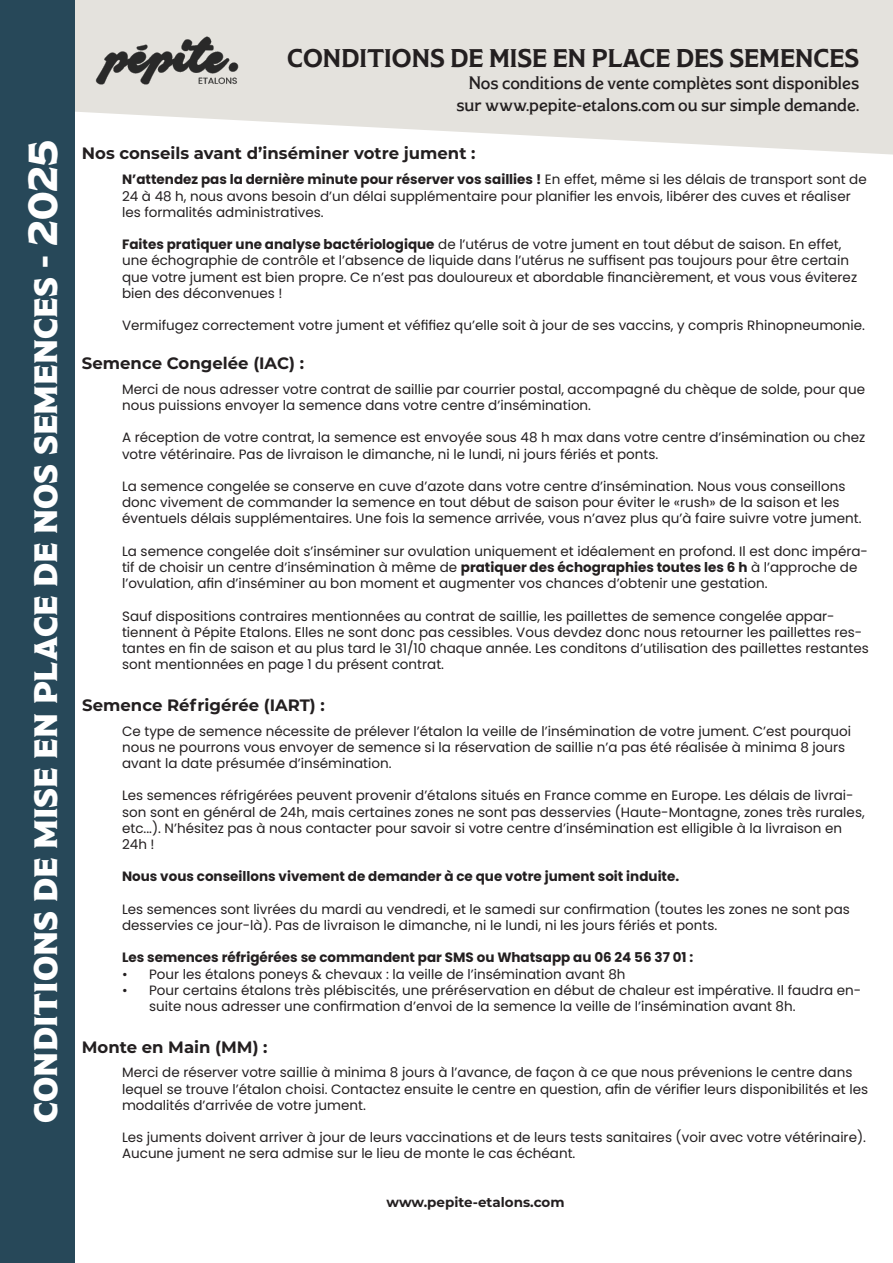
<style>
.page{position:relative;width:893px;height:1263px;background:#fff}
.page>*{position:absolute;margin:0;border:0;box-sizing:border-box;transform-origin:0 0}
.t1{font:40.5px "Modesto Poster";color:#fff}
.t2{font:700 25.5px "Modesto Text";color:#231f20}
.t3{font:300 18px "Modesto Text";color:#231f20}
.t4{font:700 16.5px "Montserrat";color:#231f20}
.t5{font:13.5px/16.2px "Poppins";color:#231f20}
.t6{font:700 13.5px "Poppins";color:#231f20}
.t7{font:700 13.5px "Montserrat";color:#231f20}
.s1{font-weight:700}
</style>
<div class="page">
<svg style="left:74px;top:0;width:819px;height:155px;fill:#e4e2dd"></svg>
<img style="left:93px;top:30px;width:152px;height:63px">
<div style="left:0;top:0;width:74px;height:1263px;background:#274859"></div>
<p class="t2" style="left:287px;top:45px;width:573px">CONDITIONS DE MISE EN PLACE DES SEMENCES</p>
<p class="t3" style="left:469px;top:73px;width:392px">Nos conditions de vente complètes sont disponibles</p>
<p class="t3" style="left:456px;top:95px;width:404px">sur www.pepite-etalons.com ou sur simple demande.</p>
<p class="t1" style="left:23px;top:1123px;width:984px;rotate:-90deg">conditions de mise en place de nos semences - 2025</p>
<p class="t4" style="left:82px;top:142px;width:395px">Nos conseils avant d’inséminer votre jument :</p>
<p class="t5" style="left:122px;top:172px;width:746px"><span class="s1">N’attendez pas la dernière minute pour réserver vos saillies !</span> En effet, même si les délais de transport sont de<br>24 à 48 h, nous avons besoin d’un délai supplémentaire pour planifier les envois, libérer des cuves et réaliser les formalités administratives.</p>
<p class="t5" style="left:122px;top:236px;width:737px"><span class="s1">Faites pratiquer une analyse bactériologique</span> de l’utérus de votre jument en tout début de saison. En effet, une échographie de contrôle et l’absence de liquide dans l’utérus ne suffisent pas toujours pour être certain que votre jument est bien propre. Ce n’est pas douloureux et abordable financièrement, et vous vous éviterez bien des déconvenues !</p>
<p class="t5" style="left:122px;top:317px;width:744px">Vermifugez correctement votre jument et véfifiez qu’elle soit à jour de ses vaccins, y compris Rhinopneumonie.</p>
<p class="t4" style="left:82px;top:351px;width:224px">Semence Congelée (IAC) :</p>
<p class="t5" style="left:122px;top:381px;width:744px">Merci de nous adresser votre contrat de saillie par courrier postal, accompagné du chèque de solde, pour que nous puissions envoyer la semence dans votre centre d’insémination.</p>
<p class="t5" style="left:122px;top:430px;width:745px">A réception de votre contrat, la semence est envoyée sous 48 h max dans votre centre d’insémination ou chez votre vétérinaire. Pas de livraison le dimanche, ni le lundi, ni jours fériés et ponts.</p>
<p class="t5" style="left:122px;top:478px;width:741px">La semence congelée se conserve en cuve d’azote dans votre centre d’insémination. Nous vous conseillons donc vivement de commander la semence en tout début de saison pour éviter le «rush» de la saison et les éventuels délais supplémentaires. Une fois la semence arrivée, vous n’avez plus qu’à faire suivre votre jument.</p>
<p class="t5" style="left:122px;top:543px;width:747px">La semence congelée doit s’inséminer sur ovulation uniquement et idéalement en profond. Il est donc impéra&shy;tif de choisir un centre d’insémination à même de <span class="s1">pratiquer des échographies toutes les 6 h</span> à l’approche de l’ovulation, afin d’inséminer au bon moment et augmenter vos chances d’obtenir une gestation.</p>
<p class="t5" style="left:122px;top:608px;width:748px">Sauf dispositions contraires mentionnées au contrat de saillie, les paillettes de semence congelée appar&shy;tiennent à Pépite Etalons. Elles ne sont donc pas cessibles. Vous devdez donc nous retourner les paillettes res&shy;tantes en fin de saison et au plus tard le 31/10 chaque année. Les conditons d’utilisation des paillettes restantes sont mentionnées en page 1 du présent contrat.</p>
<p class="t4" style="left:82px;top:693px;width:244px">Semence Réfrigérée (IART) :</p>
<p class="t5" style="left:122px;top:723px;width:731px">Ce type de semence nécessite de prélever l’étalon la veille de l’insémination de votre jument. C’est pourquoi nous ne pourrons vous envoyer de semence si la réservation de saillie n’a pas été réalisée à minima 8 jours avant la date présumée d’insémination.</p>
<p class="t5" style="left:122px;top:788px;width:744px">Les semences réfrigérées peuvent provenir d’étalons situés en France comme en Europe. Les délais de livrai&shy;son sont en général de 24h, mais certaines zones ne sont pas desservies (Haute-Montagne, zones très rurales, etc...). N’hésitez pas à nous contacter pour savoir si votre centre d’insémination est elligible à la livraison en 24h !</p>
<p class="t6" style="left:122px;top:869px;width:559px">Nous vous conseillons vivement de demander à ce que votre jument soit induite.</p>
<p class="t5" style="left:122px;top:901px;width:729px">Les semences sont livrées du mardi au vendredi, et le samedi sur confirmation (toutes les zones ne sont pas desservies ce jour-là). Pas de livraison le dimanche, ni le lundi, ni les jours fériés et ponts.</p>
<p class="t6" style="left:122px;top:950px;width:573px">Les semences réfrigérées se commandent par SMS ou Whatsapp au 06 24 56 37 01 :</p>
<p class="t5" style="left:122px;top:966px;width:505px">• Pour les étalons poneys &amp; chevaux : la veille de l’insémination avant 8h</p>
<p class="t5" style="left:149px;top:982px;width:714px;text-indent:-27px">• Pour certains étalons très plébiscités, une préréservation en début de chaleur est impérative. Il faudra en&shy;suite nous adresser une confirmation d’envoi de la semence la veille de l’insémination avant 8h.</p>
<p class="t4" style="left:82px;top:1035px;width:187px">Monte en Main (MM) :</p>
<p class="t5" style="left:122px;top:1064px;width:748px">Merci de réserver votre saillie à minima 8 jours à l’avance, de façon à ce que nous prévenions le centre dans lequel se trouve l’étalon choisi. Contactez ensuite le centre en question, afin de vérifier leurs disponibilités et les modalités d’arrivée de votre jument.</p>
<p class="t5" style="left:122px;top:1129px;width:745px">Les juments doivent arriver à jour de leurs vaccinations et de leurs tests sanitaires (voir avec votre vétérinaire).<br>Aucune jument ne sera admise sur le lieu de monte le cas échéant.</p>
<p class="t7" style="left:387px;top:1192px;width:180px">www.pepite-etalons.com</p>
</div>
